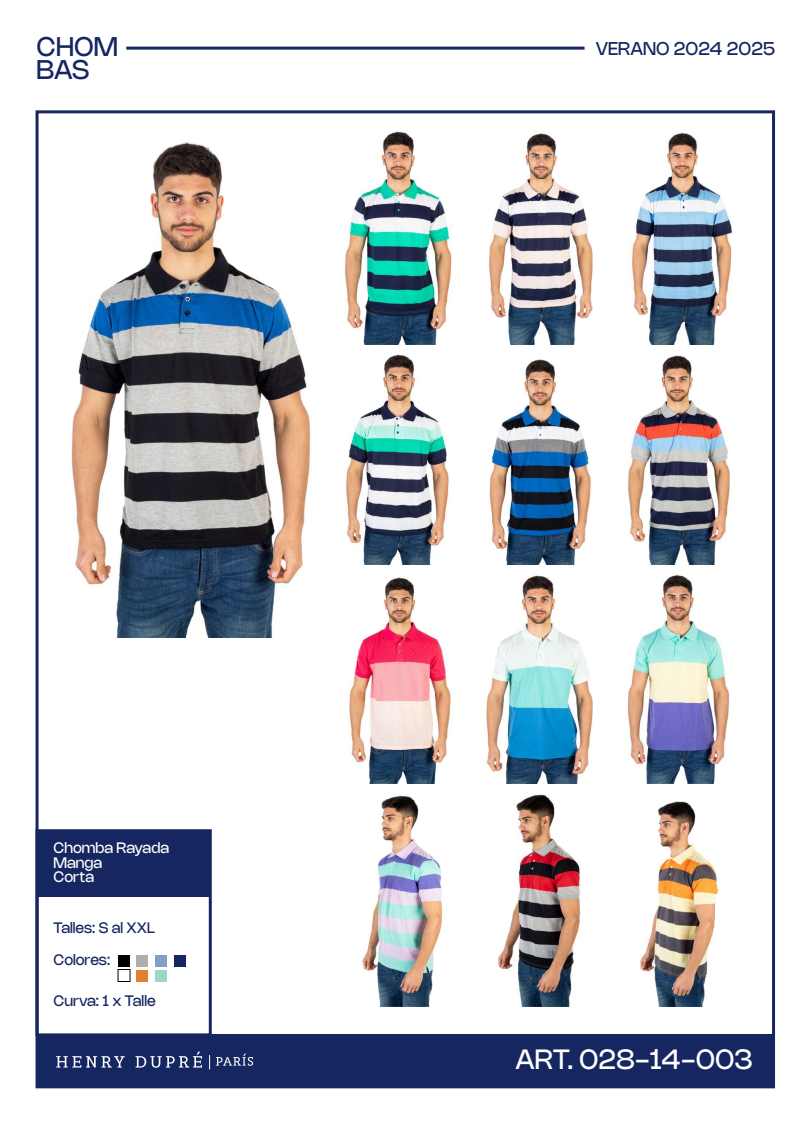
<style>
.page{position:relative;width:810px;height:1125px;background:#fff}
.page>*{position:absolute;margin:0;border:0;box-sizing:border-box;transform-origin:0 0}
.t1{font:27.3px "Nohemi";color:#fff}
.t2{font:26.4px "Nohemi";color:#152660}
.t3{font:18.08px "Nohemi";color:#152660}
.t4{font:14.85px "Nohemi";color:#152660}
.t5{font:14.85px/14.2px "Nohemi";color:#fff}
</style>
<div class="page">
<img style="left:35px;top:110px;width:276px;height:528px">
<img style="left:349px;top:574px;width:381px;height:433px">
<img style="left:344px;top:354px;width:386px;height:211px">
<img style="left:345px;top:131px;width:387px;height:214px">
<div style="left:37px;top:1034px;width:737px;height:54px;background:#152660"></div>
<hr style="left:126px;top:47px;width:459px;height:3px;background:#152660">
<svg style="left:56px;top:1056px;width:69px;height:12px"></svg>
<svg style="left:135px;top:1052px;width:67px;height:16px"></svg>
<svg style="left:216px;top:1054px;width:37px;height:12px"></svg>
<svg style="left:209px;top:1055px;width:1px;height:14px"></svg>
<div style="left:37px;top:831px;width:173px;height:66px;background:#152660"></div>
<div style="left:36px;top:829px;width:176px;height:207px;border:3px solid #152660"></div>
<div style="left:118px;top:955px;width:12px;height:12px;background:#000"></div>
<div style="left:136px;top:955px;width:12px;height:12px;background:#afaeaa"></div>
<div style="left:155px;top:955px;width:12px;height:12px;background:#839fc7"></div>
<div style="left:174px;top:955px;width:12px;height:12px;background:#152660"></div>
<div style="left:118px;top:969px;width:12px;height:13px;background:#fff;border:1px solid #000"></div>
<div style="left:136px;top:970px;width:12px;height:12px;background:#e07f30"></div>
<div style="left:155px;top:970px;width:12px;height:12px;background:#9ad6ca"></div>
<h2 class="t2" style="left:37px;top:30px;width:83px">CHOM</h2>
<p class="t3" style="left:596px;top:37px;width:181px">VERANO 2024 2025</p>
<h2 class="t2" style="left:37px;top:54px;width:54px">BAS</h2>
<p class="t5" style="left:54px;top:841px;width:117px">Chomba Rayada<br>Manga<br>Corta</p>
<p class="t4" style="left:54px;top:918px;width:103px">Talles: S al XXL</p>
<p class="t4" style="left:54px;top:951px;width:58px">Colores:</p>
<p class="t4" style="left:54px;top:992px;width:104px">Curva: 1 x Talle</p>
<h1 class="t1" style="left:516px;top:1043px;width:239px">ART. 028-14-003</h1>
</div>
